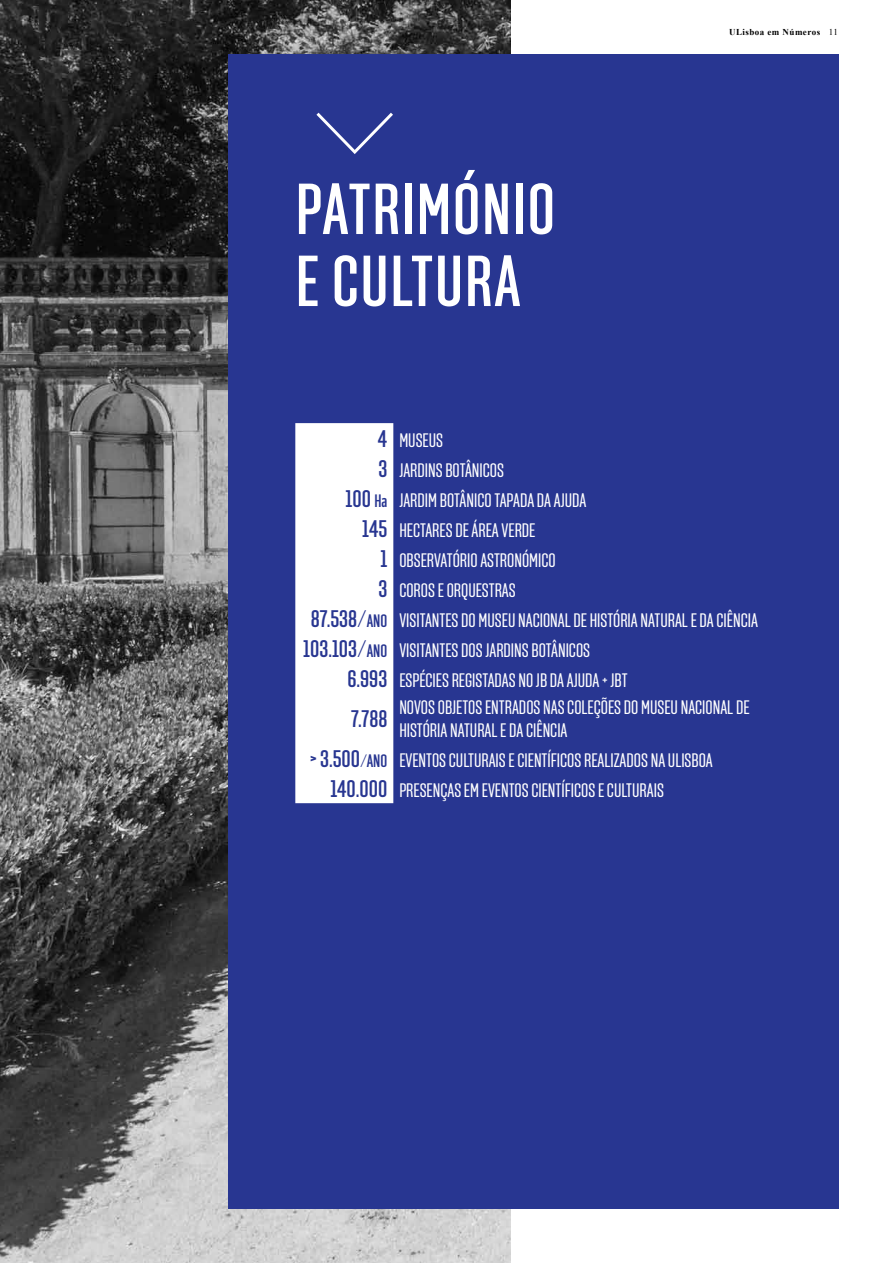
<style>
.page{position:relative;width:893px;height:1263px;background:#fff}
.page>*{position:absolute;margin:0;border:0;box-sizing:border-box;transform-origin:0 0}
.t1{font:500 72px/72px "Solido Compressed";letter-spacing:.025em;color:#fff}
.t2{font:500 24px "Solido Compressed";color:#283691}
.t3{font:19.5px/23.4px "Solido Compressed";color:#fff}
.t4{font:700 9px "Times New Roman";letter-spacing:.05em;color:#000}
.s1{font-weight:400}
.s2{font-weight:500;font-size:24px;color:#283691}
.s3{font-weight:500;font-size:18px;color:#283691}
.s4{font-weight:500;font-size:24px}
</style>
<div class="page">
<img style="left:1px;top:0;width:509px;height:1263px">
<img style="left:0;top:0;width:1px;height:1263px">
<div style="left:229px;top:54px;width:610px;height:1155px;background:#283691"></div>
<div style="left:295px;top:423px;width:98px;height:380px;background:#fff"></div>
<svg style="left:316px;top:113px;width:77px;height:41px"></svg>
<h1 class="t1" style="left:296px;top:176px;width:261px">PATRIMÓNIO<br>E CULTURA</h1>
<p class="t4" style="left:729px;top:26px;width:110px">ULisboa em Números <span class="s1">11</span></p>
<p class="t3" style="left:378px;top:429px;width:67px"><span class="s2">4</span> MUSEUS</p>
<p class="t3" style="left:378px;top:459px;width:127px"><span class="s2">3</span> JARDINS BOTÂNICOS</p>
<p class="t3" style="left:346px;top:489px;width:242px"><span class="s2">100</span> <span class="s3">Ha</span> JARDIM BOTÂNICO TAPADA DA AJUDA</p>
<p class="t3" style="left:362px;top:519px;width:175px"><span class="s2">145</span> HECTARES DE ÁREA VERDE</p>
<p class="t3" style="left:380px;top:549px;width:177px"><span class="s2">1</span> OBSERVATÓRIO ASTRONÓMICO</p>
<p class="t3" style="left:378px;top:579px;width:139px"><span class="s2">3</span> COROS E ORQUESTRAS</p>
<p class="t3" style="left:304px;top:609px;width:455px"><span class="s4">1</span><span class="s2">87.538/</span><span class="s3">ANO</span> VISITANTES DO MUSEU NACIONAL DE HISTÓRIA NATURAL E DA CIÊNCIA</p>
<p class="t3" style="left:303px;top:639px;width:288px"><span class="s2">103.103/</span><span class="s3">ANO</span> VISITANTES DOS JARDINS BOTÂNICOS</p>
<p class="t3" style="left:347px;top:669px;width:282px"><span class="s2">6.993</span> ESPÉCIES REGISTADAS NO JB DA AJUDA + JBT</p>
<p class="t2" style="left:351px;top:705px;width:38px">7.788</p>
<p class="t3" style="left:399px;top:696px;width:352px">NOVOS OBJETOS ENTRADOS NAS COLEÇÕES DO MUSEU NACIONAL DE<br>HISTÓRIA NATURAL E DA CIÊNCIA</p>
<p class="t3" style="left:330px;top:746px;width:384px;line-height:30px;text-indent:-21px"><span class="s2">&gt; 3.500</span><span class="s3">/ANO</span> EVENTOS CULTURAIS E CIENTÍFICOS REALIZADOS NA ULISBOA<br><span class="s2">140.000</span> PRESENÇAS EM EVENTOS CIENTÍFICOS E CULTURAIS</p>
</div>
